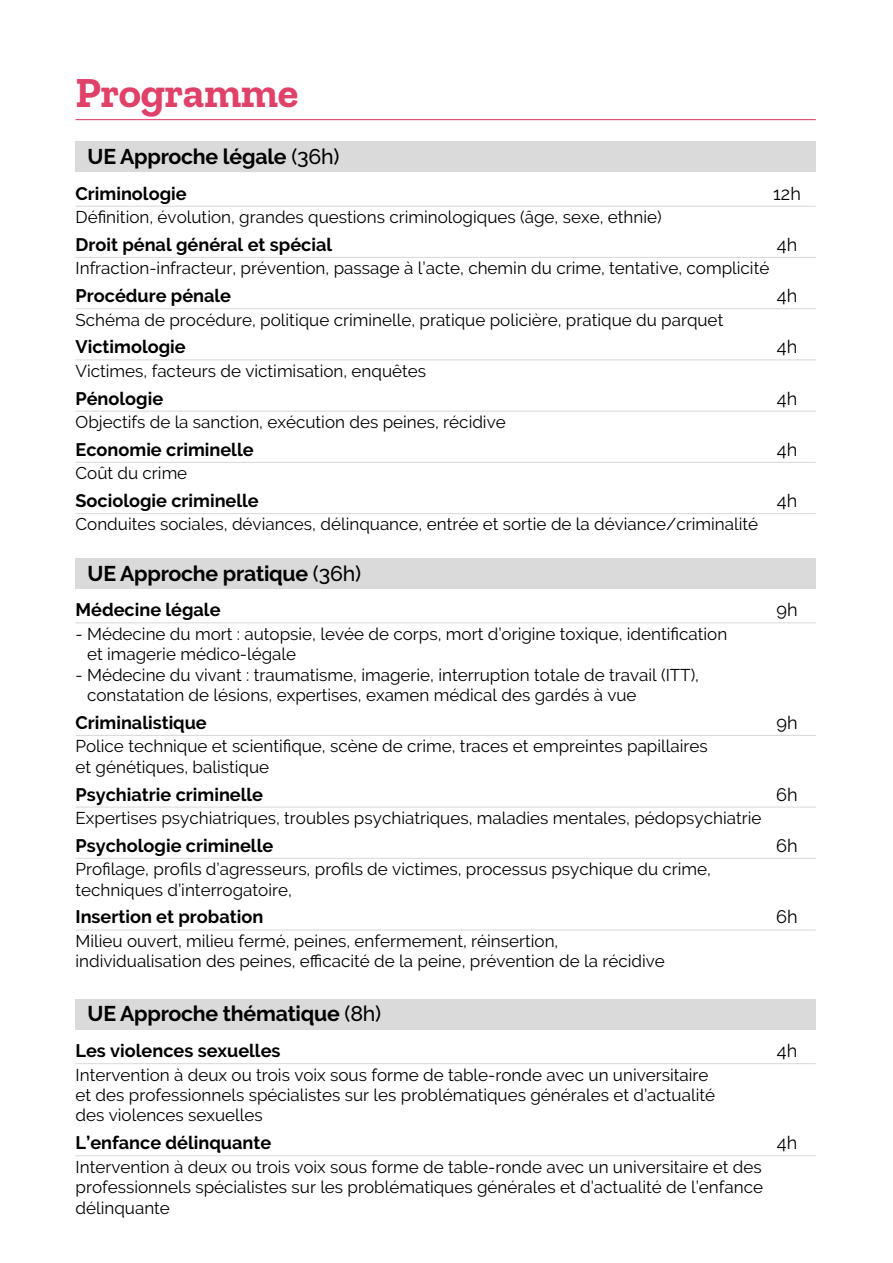
<style>
.page{position:relative;width:893px;height:1263px;background:#fff}
.page>*{position:absolute;margin:0;border:0;box-sizing:border-box;transform-origin:0 0}
.t1{font:700 42.6px "Zilla Slab";letter-spacing:-.01em;color:#e04169}
.t2{font:700 21.3px "Raleway";letter-spacing:-.01em;color:#000}
.t3{font:700 18.15px "Raleway";color:#000}
.t4{font:18.15px "Raleway";color:#000}
.t5{font:17.1px/20.4px "Raleway";color:#000}
.s1{font-weight:500}
</style>
<div class="page">
<hr style="left:76px;top:119px;width:740px;height:1px;background:#e04169">
<div style="left:76px;top:142px;width:740px;height:30px;background:#dadada"></div>
<hr style="left:76px;top:206px;width:740px;height:1px;background:#dadada">
<hr style="left:76px;top:257px;width:740px;height:1px;background:#dadada">
<hr style="left:76px;top:308px;width:740px;height:1px;background:#dadada">
<hr style="left:76px;top:359px;width:740px;height:1px;background:#dadada">
<hr style="left:76px;top:411px;width:740px;height:1px;background:#dadada">
<hr style="left:76px;top:462px;width:740px;height:1px;background:#dadada">
<hr style="left:76px;top:513px;width:740px;height:1px;background:#dadada">
<div style="left:76px;top:558px;width:740px;height:31px;background:#dadada"></div>
<hr style="left:76px;top:622px;width:740px;height:1px;background:#dadada">
<hr style="left:76px;top:735px;width:740px;height:1px;background:#dadada">
<hr style="left:76px;top:806px;width:740px;height:2px;background:#dadada">
<hr style="left:76px;top:858px;width:740px;height:1px;background:#dadada">
<hr style="left:76px;top:929px;width:740px;height:1px;background:#dadada">
<div style="left:76px;top:999px;width:740px;height:30px;background:#dadada"></div>
<hr style="left:76px;top:1063px;width:740px;height:1px;background:#dadada">
<hr style="left:76px;top:1155px;width:740px;height:1px;background:#dadada">
<h1 class="t1" style="left:76px;top:68px;width:224px">Programme</h1>
<p class="t2" style="left:88px;top:144px;width:253px">UE Approche légale <span class="s1">(36h)</span></p>
<p class="t3" style="left:76px;top:183px;width:113px">Criminologie</p>
<p class="t4" style="left:773px;top:183px;width:29px">12h</p>
<p class="t5" style="left:76px;top:207px;width:588px">Définition, évolution, grandes questions criminologiques (âge, sexe, ethnie)</p>
<p class="t3" style="left:76px;top:234px;width:258px">Droit pénal général et spécial</p>
<p class="t4" style="left:777px;top:234px;width:22px">4h</p>
<p class="t5" style="left:76px;top:258px;width:695px">Infraction-infracteur, prévention, passage à l’acte, chemin du crime, tentative, complicité</p>
<p class="t3" style="left:76px;top:285px;width:157px">Procédure pénale</p>
<p class="t4" style="left:777px;top:285px;width:22px">4h</p>
<p class="t5" style="left:76px;top:309px;width:649px">Schéma de procédure, politique criminelle, pratique policière, pratique du parquet</p>
<p class="t3" style="left:76px;top:337px;width:112px">Victimologie</p>
<p class="t4" style="left:777px;top:336px;width:22px">4h</p>
<p class="t5" style="left:76px;top:360px;width:352px">Victimes, facteurs de victimisation, enquêtes</p>
<p class="t3" style="left:76px;top:388px;width:89px">Pénologie</p>
<p class="t4" style="left:777px;top:388px;width:22px">4h</p>
<p class="t5" style="left:76px;top:412px;width:432px">Objectifs de la sanction, exécution des peines, récidive</p>
<p class="t3" style="left:76px;top:439px;width:180px">Economie criminelle</p>
<p class="t4" style="left:777px;top:439px;width:22px">4h</p>
<p class="t5" style="left:76px;top:463px;width:113px">Coût du crime</p>
<p class="t3" style="left:76px;top:490px;width:185px">Sociologie criminelle</p>
<p class="t4" style="left:777px;top:490px;width:22px">4h</p>
<p class="t5" style="left:76px;top:514px;width:684px">Conduites sociales, déviances, délinquance, entrée et sortie de la déviance/criminalité</p>
<p class="t2" style="left:88px;top:561px;width:275px">UE Approche pratique <span class="s1">(36h)</span></p>
<p class="t3" style="left:76px;top:599px;width:147px">Médecine légale</p>
<p class="t4" style="left:776px;top:599px;width:23px">9h</p>
<p class="t5" style="left:87px;top:623px;width:642px;text-indent:-12px">- Médecine du mort : autopsie, levée de corps, mort d’origine toxique, identification et imagerie médico-légale</p>
<p class="t5" style="left:87px;top:664px;width:613px;text-indent:-12px">- Médecine du vivant : traumatisme, imagerie, interruption totale de travail (ITT), constatation de lésions, expertises, examen médical des gardés à vue</p>
<p class="t3" style="left:76px;top:712px;width:133px">Criminalistique</p>
<p class="t4" style="left:776px;top:712px;width:23px">9h</p>
<p class="t5" style="left:76px;top:736px;width:634px">Police technique et scientifique, scène de crime, traces et empreintes papillaires et génétiques, balistique</p>
<p class="t3" style="left:76px;top:784px;width:189px">Psychiatrie criminelle</p>
<p class="t4" style="left:776px;top:784px;width:23px">6h</p>
<p class="t5" style="left:76px;top:808px;width:687px">Expertises psychiatriques, troubles psychiatriques, maladies mentales, pédopsychiatrie</p>
<p class="t3" style="left:76px;top:835px;width:199px">Psychologie criminelle</p>
<p class="t4" style="left:776px;top:835px;width:23px">6h</p>
<p class="t5" style="left:76px;top:859px;width:637px">Profilage, profils d’agresseurs, profils de victimes, processus psychique du crime, techniques d’interrogatoire,</p>
<p class="t3" style="left:76px;top:907px;width:189px">Insertion et probation</p>
<p class="t4" style="left:776px;top:906px;width:23px">6h</p>
<p class="t5" style="left:76px;top:931px;width:591px">Milieu ouvert, milieu fermé, peines, enfermement, réinsertion, individualisation des peines, efficacité de la peine, prévention de la récidive</p>
<p class="t2" style="left:88px;top:1002px;width:295px">UE Approche thématique <span class="s1">(8h)</span></p>
<p class="t3" style="left:76px;top:1040px;width:207px">Les violences sexuelles</p>
<p class="t4" style="left:777px;top:1040px;width:22px">4h</p>
<p class="t5" style="left:76px;top:1064px;width:641px">Intervention à deux ou trois voix sous forme de table-ronde avec un universitaire et des professionnels spécialistes sur les problématiques générales et d’actualité des violences sexuelles</p>
<p class="t3" style="left:76px;top:1132px;width:197px">L’enfance délinquante</p>
<p class="t4" style="left:777px;top:1132px;width:22px">4h</p>
<p class="t5" style="left:76px;top:1156px;width:689px;text-align:justify">Intervention à deux ou trois voix sous forme de table-ronde avec un universitaire et des professionnels spécialistes sur les problématiques générales et d’actualité de l’enfance délinquante</p>
</div>
